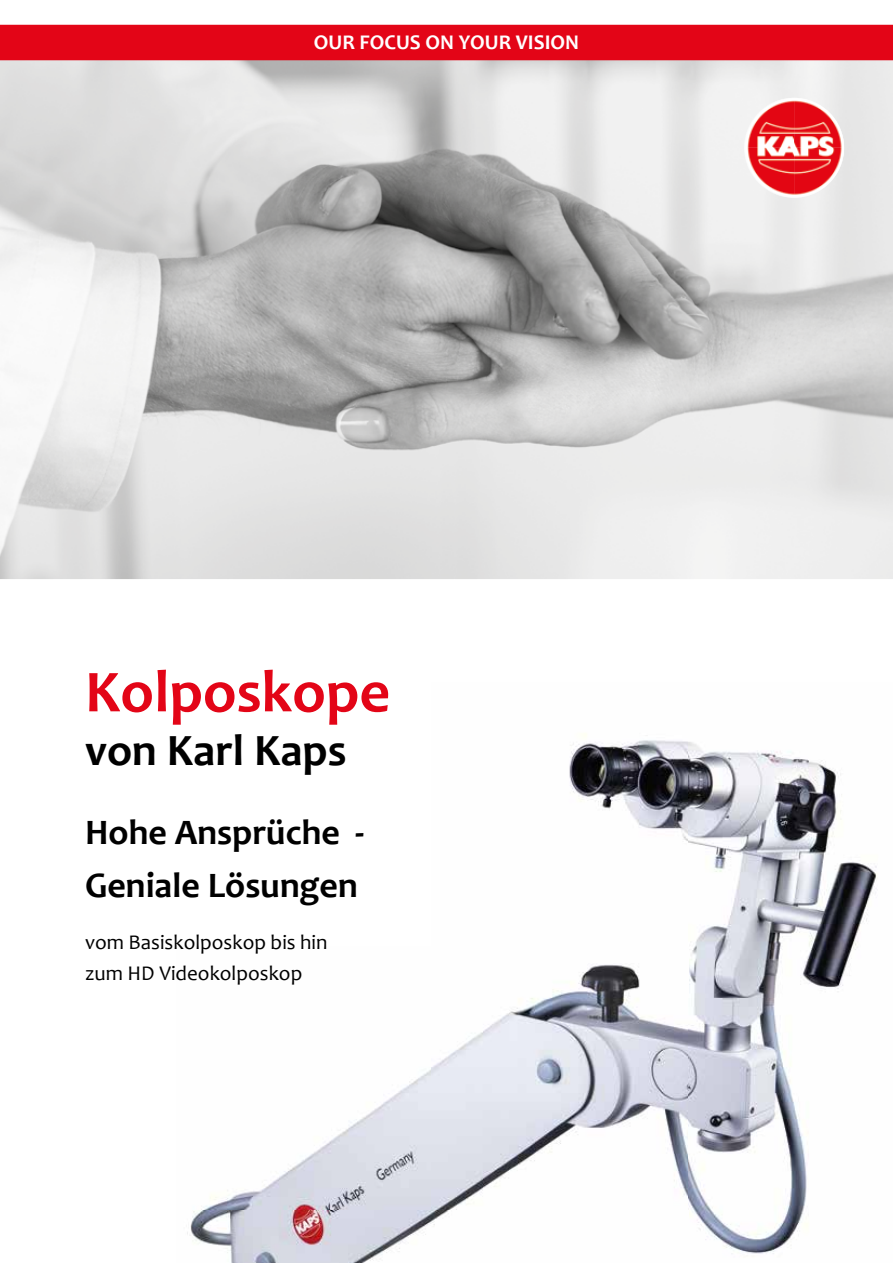
<style>
.page{position:relative;width:893px;height:1263px;background:#fff}
.page>*{position:absolute;margin:0;border:0;box-sizing:border-box;transform-origin:0 0}
.t1{font:700 60px "Candara";color:#e30517}
.t2{font:700 45px "Candara";color:#000}
.t3{font:700 36px/52.5px "Candara";color:#000}
.t4{font:21px/31.2px "Candara";color:#000}
.t5{font:700 21px "Candara";color:#fff}
</style>
<div class="page">
<img style="left:0;top:60px;width:893px;height:519px">
<div style="left:0;top:26px;width:893px;height:34px;background:#e30517"></div>
<hr style="left:0;top:25px;width:893px;height:1px;background:#e30517">
<img style="left:744px;top:98px;width:100px;height:100px">
<img style="left:187px;top:733px;width:690px;height:530px">
<p class="t5" style="left:314px;top:29px;width:267px">OUR FOCUS ON YOUR VISION</p>
<h1 class="t1" style="left:85px;top:654px;width:307px">Kolposkope</h1>
<h2 class="t2" style="left:85px;top:722px;width:263px">von Karl Kaps</h2>
<h3 class="t3" style="left:85px;top:806px;width:281px">Hohe Ansprüche -<br>Geniale Lösungen</h3>
<p class="t4" style="left:85px;top:926px;width:244px">vom Basiskolposkop bis hin zum HD Videokolposkop</p>
</div>
